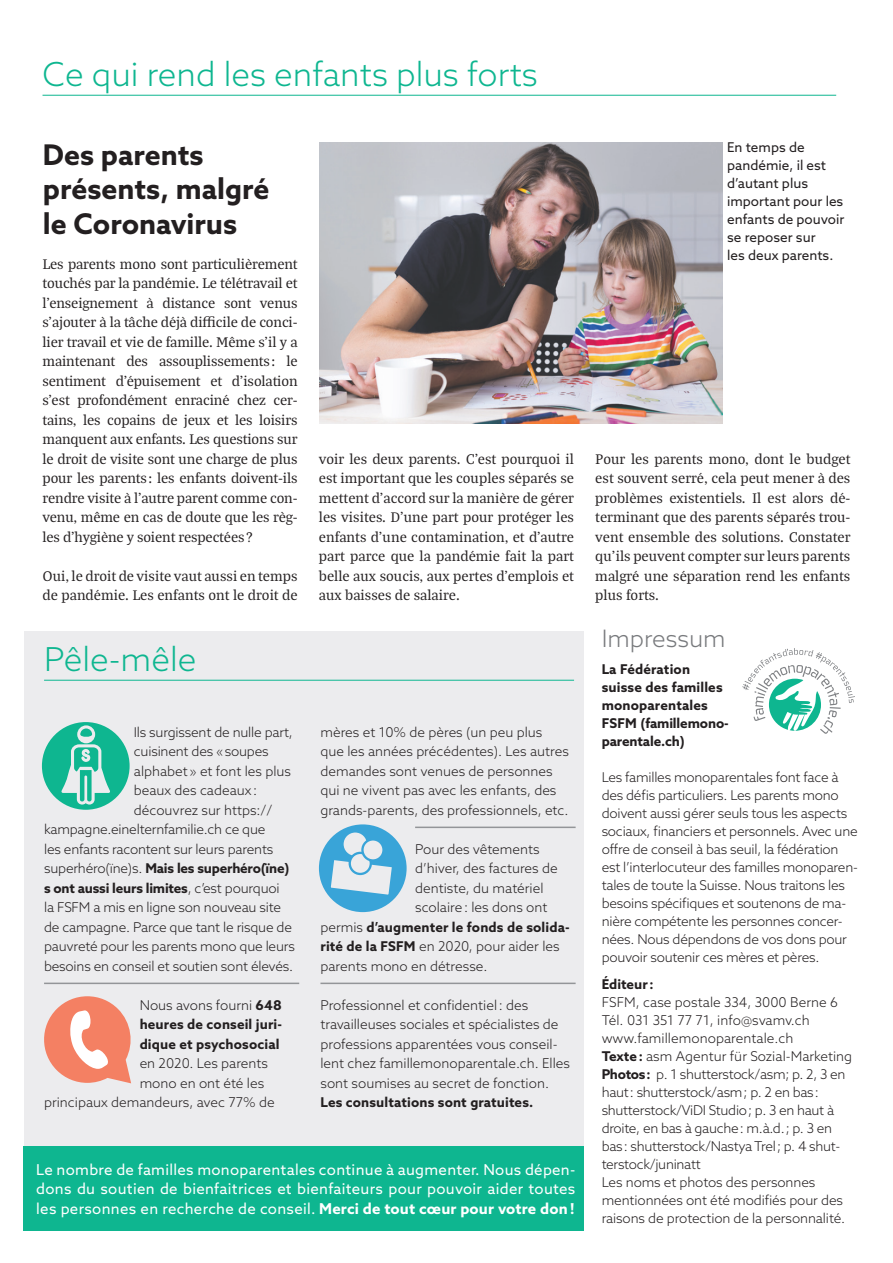
<style>
.page{position:relative;width:893px;height:1263px;background:#fff}
.page>*{position:absolute;margin:0;border:0;box-sizing:border-box;transform-origin:0 0}
.Rubrikentitel{font:300 33px "Azo Sans";color:#0eb690}
.Zwischentitel{font:700 28.5px/34.2px "Azo Sans";color:#231f20}
.t1{font:300 24px "Azo Sans";color:#787a7d}
.Lauftext_1{font:15px/19.5px "Bagatela";color:#231f20;text-align:justify}
.Kunterbunt_Abschnitt{font:15px/19.5px "Azo Sans";letter-spacing:.02em;color:#fff;text-align:justify}
.Kunterbunt_Abschnitt-2{font:300 13.5px/19.5px "Azo Sans";color:#231f20}
.Impressum{font:300 13.5px/18px "Azo Sans";letter-spacing:-.02em;color:#231f20}
.Impressum-2{font:300 13.5px "Azo Sans";color:#231f20}
.t2{font:13.5px/18px "Azo Sans";color:#231f20}
.Impressum-3{font:700 13.5px/18px "Azo Sans";letter-spacing:.01em;color:#231f20}
.Kunterbunt_Abschnitt-3{font:700 13.5px "Azo Sans";letter-spacing:-.015em;color:#231f20}
.Kunterbunt_Abschnitt-4{font:700 13.5px "Azo Sans";letter-spacing:.01em;color:#231f20}
.s1{font-weight:300}
.s2{font-weight:700}
</style>
<div class="page">
<div style="left:24px;top:631px;width:559px;height:599px;background:#ececee"></div>
<hr style="left:43px;top:95px;width:793px;height:1px;background:#0eb690">
<img style="left:319px;top:143px;width:404px;height:280px">
<svg style="left:742px;top:648px;width:113px;height:86px"></svg>
<svg style="left:42px;top:722px;width:88px;height:88px"></svg>
<hr style="left:44px;top:680px;width:530px;height:1px;background:#0eb690">
<hr style="left:44px;top:982px;width:255px;height:2px;background:#939598">
<div style="left:24px;top:1146px;width:560px;height:84px;background:#0eb690"></div>
<hr style="left:415px;top:826px;width:161px;height:2px;background:#939598">
<hr style="left:320px;top:982px;width:256px;height:2px;background:#939598">
<svg style="left:44px;top:996px;width:87px;height:87px"></svg>
<div style="left:319px;top:824px;width:88px;height:88px;background:#39a4d8;border-radius:50%"></div>
<svg style="left:342px;top:830px;width:27px;height:28px"></svg>
<div style="left:339px;top:828px;width:32px;height:32px;border:4px solid #39a4d8;border-radius:50%"></div>
<svg style="left:324px;top:853px;width:75px;height:48px"></svg>
<div style="left:350px;top:853px;width:21px;height:21px;background:#ececee;border-radius:50%"></div>
<div style="left:349px;top:852px;width:23px;height:23px;border:2px solid #39a4d8;border-radius:50%"></div>
<svg style="left:362px;top:839px;width:22px;height:21px"></svg>
<div style="left:361px;top:838px;width:24px;height:24px;border:2px solid #39a4d8;border-radius:50%"></div>
<p class="Rubrikentitel" style="left:43px;top:53px;width:497px">Ce qui rend les enfants plus forts</p>
<p class="Zwischentitel" style="left:43px;top:137px;width:228px">Des parents présents, malgré le Coronavirus</p>
<p class="Lauftext_1" style="left:43px;top:253px;width:257px">Les parents mono sont particulièrement touchés par la pandémie. Le télétravail et l’enseignement à distance sont venus s’ajouter à la tâche déjà difficile de conci&shy;lier travail et vie de famille. Même s’il y a maintenant des assouplissements: le sentiment d’épuisement et d’isolation s’est profondément enraciné chez cer&shy;tains, les copains de jeux et les loisirs manquent aux enfants. Les questions sur le droit de visite sont une charge de plus pour les parents: les enfants doivent-ils rendre visite à l’autre parent comme con&shy;venu, même en cas de doute que les règ&shy;les d’hygiène y soient respectées?</p>
<p class="Lauftext_1" style="left:43px;top:565px;width:257px">Oui, le droit de visite vaut aussi en temps de pandémie. Les enfants ont le droit de</p>
<p class="t2" style="left:727px;top:138px;width:119px">En temps de pandémie, il est d’autant plus important pour les enfants de pouvoir se reposer sur<br>les deux parents.</p>
<p class="Lauftext_1" style="left:319px;top:448px;width:257px">voir les deux parents. C’est pourquoi il est important que les couples séparés se mettent d’accord sur la manière de gérer les visites. D’une part pour protéger les enfants d’une contamination, et d’autre part parce que la pandémie fait la part belle aux soucis, aux pertes d’emplois et aux baisses de salaire.</p>
<p class="Lauftext_1" style="left:595px;top:448px;width:257px">Pour les parents mono, dont le budget est souvent serré, cela peut mener à des problèmes existentiels. Il est alors dé&shy;terminant que des parents séparés trou&shy;vent ensemble des solutions. Constater qu’ils peuvent compter sur leurs parents malgré une séparation rend les enfants plus forts.</p>
<p class="Rubrikentitel" style="left:44px;top:638px;width:154px">Pêle-mêle</p>
<p class="Kunterbunt_Abschnitt-2" style="left:134px;top:722px;width:161px">Ils surgissent de nulle part,</p>
<p class="Kunterbunt_Abschnitt-2" style="left:134px;top:741px;width:136px">cuisinent des «soupes</p>
<p class="Kunterbunt_Abschnitt-2" style="left:134px;top:761px;width:159px">alphabet» et font les plus</p>
<p class="Kunterbunt_Abschnitt-2" style="left:134px;top:780px;width:125px">beaux des cadeaux :</p>
<p class="Kunterbunt_Abschnitt-2" style="left:134px;top:800px;width:140px">découvrez sur https://</p>
<p class="Kunterbunt_Abschnitt-2" style="left:44px;top:819px;width:223px">kampagne.einelternfamilie.ch ce que</p>
<p class="Kunterbunt_Abschnitt-2" style="left:44px;top:839px;width:231px">les enfants racontent sur leurs parents</p>
<p class="Kunterbunt_Abschnitt-3" style="left:44px;top:859px;width:247px"><span class="s1">superhéro(ïne)s.</span> Mais les superhéro(ïne)</p>
<p class="Kunterbunt_Abschnitt-3" style="left:44px;top:879px;width:237px">s ont aussi leurs limites<span class="s1">, c’est pourquoi</span></p>
<p class="Kunterbunt_Abschnitt-2" style="left:44px;top:897px;width:239px">la FSFM a mis en ligne son nouveau site</p>
<p class="Kunterbunt_Abschnitt-2" style="left:44px;top:917px;width:249px">de campagne. Parce que tant le risque de</p>
<p class="Kunterbunt_Abschnitt-2" style="left:44px;top:936px;width:252px">pauvreté pour les parents mono que leurs</p>
<p class="Kunterbunt_Abschnitt-2" style="left:44px;top:956px;width:251px">besoins en conseil et soutien sont élevés.</p>
<p class="Kunterbunt_Abschnitt-2" style="left:140px;top:995px;width:144px">Nous avons fourni <span class="s2">648</span></p>
<p class="Kunterbunt_Abschnitt-4" style="left:140px;top:1015px;width:144px">heures de conseil juri-</p>
<p class="Kunterbunt_Abschnitt-4" style="left:140px;top:1035px;width:141px">dique et psychosocial</p>
<p class="Kunterbunt_Abschnitt-2" style="left:140px;top:1053px;width:130px">en 2020. Les parents</p>
<p class="Kunterbunt_Abschnitt-2" style="left:140px;top:1073px;width:126px">mono en ont été les</p>
<p class="Kunterbunt_Abschnitt-2" style="left:44px;top:1092px;width:232px">principaux demandeurs, avec 77% de</p>
<p class="Kunterbunt_Abschnitt-2" style="left:320px;top:722px;width:250px">mères et 10% de pères (un peu plus que les années précédentes). Les autres demandes sont venues de personnes qui ne vivent pas avec les enfants, des grands-parents, des professionnels, etc.</p>
<p class="Kunterbunt_Abschnitt-2" style="left:415px;top:839px;width:126px">Pour des vêtements</p>
<p class="Kunterbunt_Abschnitt-2" style="left:415px;top:858px;width:144px">d’hiver, des factures de</p>
<p class="Kunterbunt_Abschnitt-2" style="left:415px;top:878px;width:130px">dentiste, du matériel</p>
<p class="Kunterbunt_Abschnitt-2" style="left:415px;top:897px;width:134px">scolaire: les dons ont</p>
<p class="Kunterbunt_Abschnitt-4" style="left:320px;top:918px;width:251px"><span class="s1">permis</span> d’augmenter le fonds de solida-</p>
<p class="Kunterbunt_Abschnitt-2" style="left:320px;top:936px;width:241px"><span class="s2">rité de la FSFM</span> en 2020, pour aider les</p>
<p class="Kunterbunt_Abschnitt-2" style="left:320px;top:956px;width:169px">parents mono en détresse.</p>
<p class="Kunterbunt_Abschnitt-2" style="left:320px;top:995px;width:251px">Professionnel et confidentiel: des travailleuses sociales et spécialistes de professions apparentées vous conseil&shy;lent chez famillemonoparentale.ch. Elles sont soumises au secret de fonction.<br><span class="s2">Les consultations sont gratuites.</span></p>
<p class="Kunterbunt_Abschnitt" style="left:36px;top:1159px;width:541px">Le nombre de familles monoparentales continue à augmenter. Nous dépen&shy;dons du soutien de bienfaitrices et bienfaiteurs pour pouvoir aider toutes les personnes en recherche de conseil. <span class="s2">Merci de tout cœur pour votre don!</span></p>
<p class="t1" style="left:602px;top:622px;width:126px">Impressum</p>
<p class="Impressum-3" style="left:602px;top:660px;width:129px">La Fédération suisse des familles monoparentales<br>FSFM (famillemono&shy;parentale.ch)</p>
<p class="Impressum" style="left:602px;top:768px;width:258px">Les familles monoparentales font face à des défis particuliers. Les parents mono doivent aussi gérer seuls tous les aspects sociaux, financiers et personnels. Avec une offre de conseil à bas seuil, la fédération est l’interlocuteur des familles monoparen&shy;tales de toute la Suisse. Nous traitons les besoins spécifiques et soutenons de ma&shy;nière compétente les personnes concer&shy;nées. Nous dépendons de vos dons pour pouvoir soutenir ces mères et pères.</p>
<p class="Impressum-3" style="left:602px;top:975px;width:53px">Éditeur :</p>
<p class="Impressum-2" style="left:602px;top:993px;width:238px">FSFM, case postale 334, 3000 Berne 6</p>
<p class="Impressum-2" style="left:602px;top:1011px;width:210px">Tél. 031 351 77 71, info@svamv.ch</p>
<p class="Impressum-2" style="left:602px;top:1029px;width:193px">www.famillemonoparentale.ch</p>
<p class="Impressum-2" style="left:602px;top:1047px;width:252px"><span class="s2">Texte:</span> asm Agentur für Sozial-Marketing</p>
<p class="Impressum" style="left:602px;top:1065px;width:245px"><span class="s2">Photos:</span> p. 1 shutterstock/asm; p. 2, 3 en haut: shutterstock/asm; p. 2 en bas: shutterstock/ViDI Studio; p. 3 en haut à droite, en bas à gauche: m.à.d.; p. 3 en bas: shutterstock/Nastya Trel; p. 4 shut&shy;terstock/juninatt</p>
<p class="Impressum" style="left:602px;top:1173px;width:245px">Les noms et photos des personnes mentionnées ont été modifiés pour des raisons de protection de la personnalité.</p>
</div>
